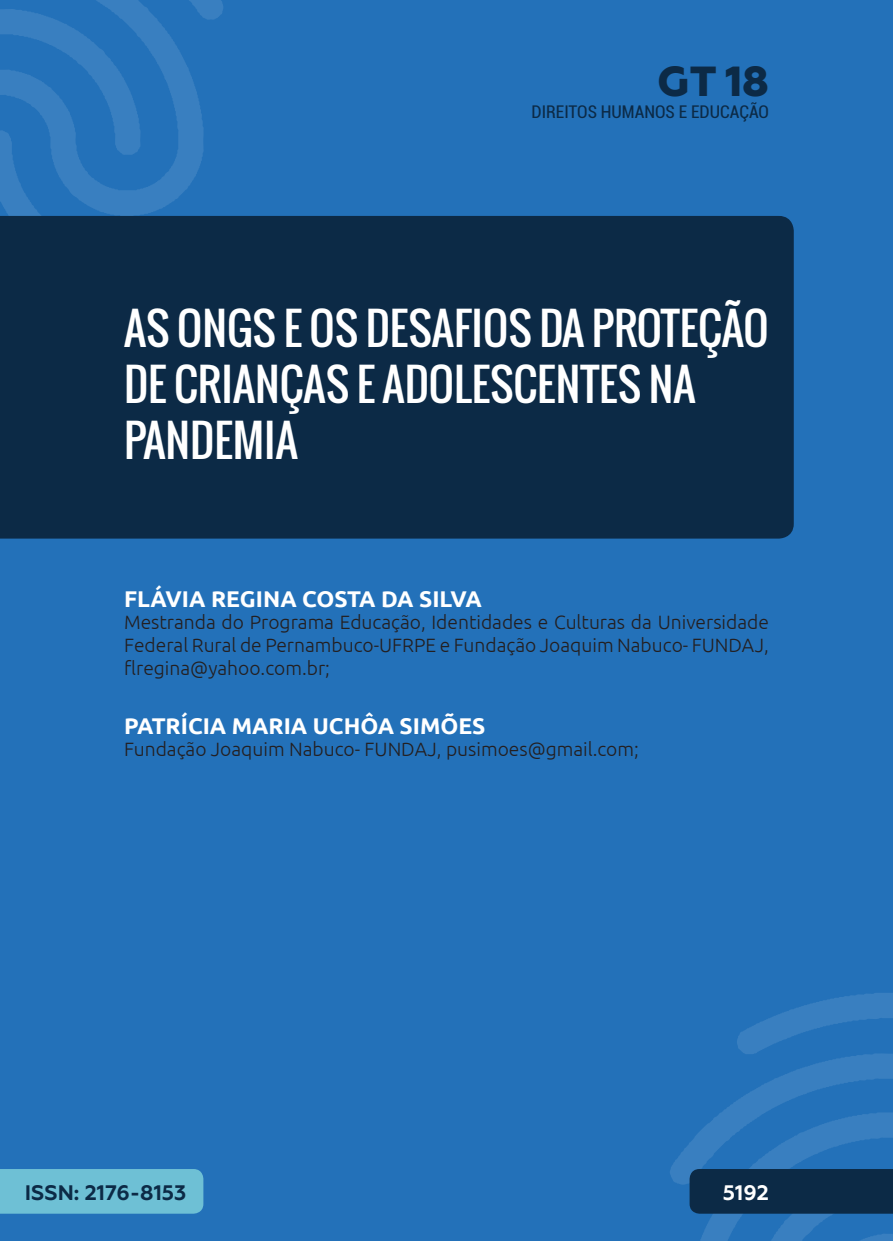
<style>
.page{position:relative;width:893px;height:1241px;background:#fff}
.page>*{position:absolute;margin:0;border:0;box-sizing:border-box;transform-origin:0 0}
._0_TÍTULO{font:43.75px/56px "Oswald";color:#fff}
.t1{font:800 42px "Geometria";color:#0c2a46}
._1_AUTOR{font:700 22.75px "Ubuntu";color:#fff}
.t2{font:700 21px "Geometria";color:#0c2a46}
.t3{font:700 21px "Geometria";color:#fff}
._2_FORMACAO{font:300 19.25px/22.8px "Ubuntu";color:#231f20;text-align:justify}
.t4{font:condensed 17.5px "Roboto";color:#0c2a46}
</style>
<div class="page">
<div style="left:0;top:0;width:893px;height:1240px;background:#2371b9"></div>
<svg style="left:0;top:0;width:223px;height:216px"></svg>
<div style="left:0;top:216px;width:794px;height:322px;background:#0c2a46"></div>
<svg style="left:670px;top:993px;width:223px;height:247px"></svg>
<div style="left:0;top:1169px;width:203px;height:44px;background:#6ec0d5"></div>
<h2 class="t1" style="left:657px;top:56px;width:113px">GT 18</h2>
<p class="t4" style="left:532px;top:100px;width:239px">DIREITOS HUMANOS E EDUCAÇÃO</p>
<p class="_0_TÍTULO" style="left:124px;top:300px;width:646px">AS ONGS E OS DESAFIOS DA PROTEÇÃO<br>DE CRIANÇAS E ADOLESCENTES NA<br>PANDEMIA</p>
<p class="_1_AUTOR" style="left:124px;top:584px;width:359px">FLÁVIA REGINA COSTA DA SILVA</p>
<p class="_2_FORMACAO" style="left:124px;top:610px;width:646px">Mestranda do Programa Educação, Identidades e Culturas da Universidade Federal Rural de Pernambuco-UFRPE e Fundação Joaquim Nabuco- FUNDAJ, flregina@yahoo.com.br;</p>
<p class="_1_AUTOR" style="left:124px;top:711px;width:363px">PATRÍCIA MARIA UCHÔA SIMÕES</p>
<p class="_2_FORMACAO" style="left:124px;top:737px;width:516px">Fundação Joaquim Nabuco- FUNDAJ, pusimoes@gmail.com;</p>
<p class="t2" style="left:25px;top:1179px;width:163px">ISSN: 2176-8153</p>
<p class="t3" style="left:723px;top:1179px;width:48px">5192</p>
</div>
